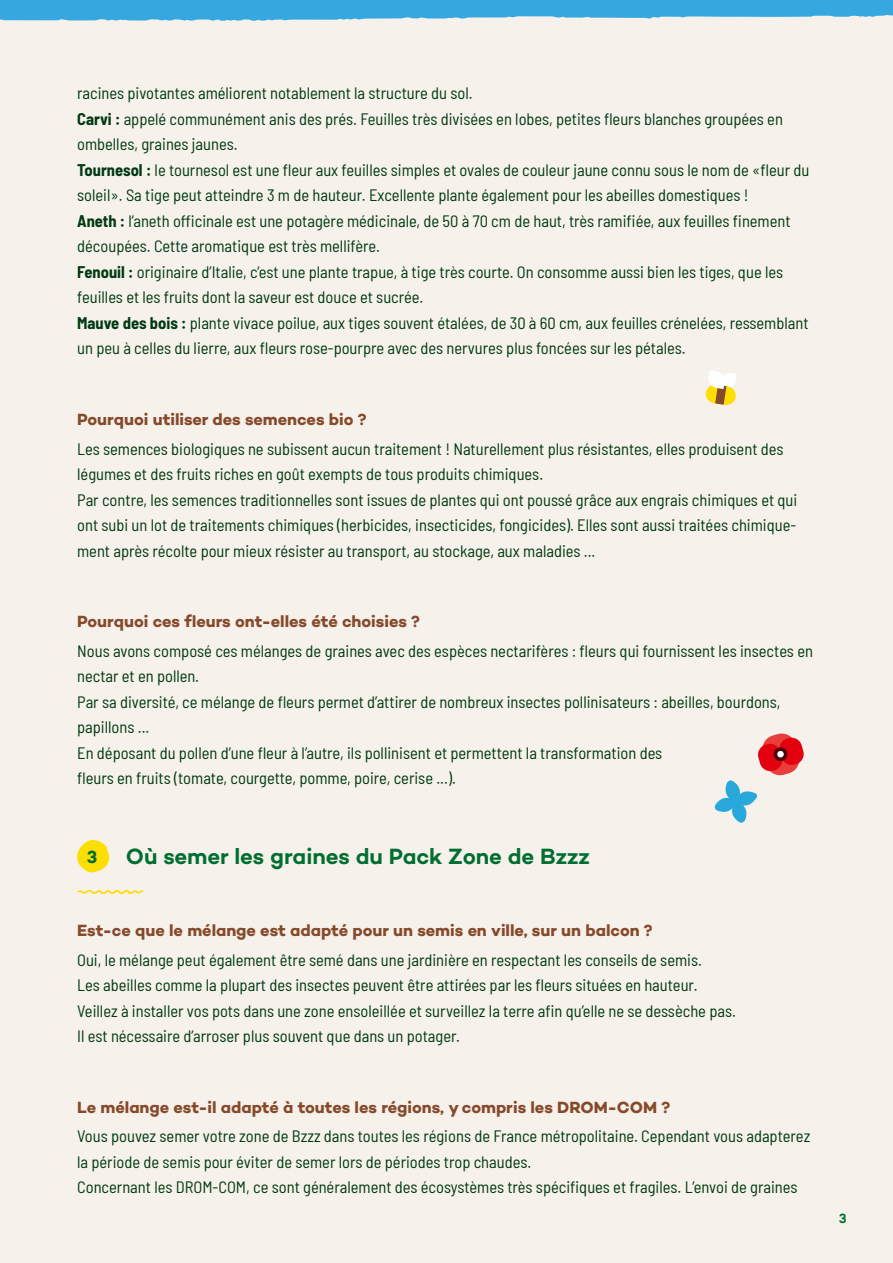
<style>
.page{position:relative;width:893px;height:1263px;background:#f7f1eb}
.page>*{position:absolute;margin:0;border:0;box-sizing:border-box;transform-origin:0 0}
.t1{font:600 22.5px "Campton";letter-spacing:-.005em;color:#006e30}
.t2{font:700 18px "Campton";color:#006e30}
.t3{font:semi-condensed 16.5px/25.5px "Barlow";color:#003a12}
.t4{font:700 16.5px "Campton";letter-spacing:-.005em;color:#854a2b}
.t5{font:600 13.65px "Campton";color:#006e30}
.s1{font-weight:700}
</style>
<div class="page">
<svg style="left:77px;top:840px;width:32px;height:32px"></svg>
<svg style="left:77px;top:890px;width:67px;height:4px"></svg>
<svg style="left:0;top:0;width:893px;height:21px;background:#4eb1e1"></svg>
<svg style="left:705px;top:370px;width:32px;height:35px"></svg>
<svg style="left:715px;top:733px;width:89px;height:90px"></svg>
<p class="t3" style="left:77px;top:80px;width:734px">racines pivotantes améliorent notablement la structure du sol.<br><span class="s1">Carvi :</span> appelé communément anis des prés. Feuilles très divisées en lobes, petites fleurs blanches groupées en ombelles, graines jaunes.<br><span class="s1">Tournesol :</span> le tournesol est une fleur aux feuilles simples et ovales de couleur jaune connu sous le nom de «fleur du soleil». Sa tige peut atteindre 3 m de hauteur. Excellente plante également pour les abeilles domestiques !<br><span class="s1">Aneth :</span> l’aneth officinale est une potagère médicinale, de 50 à 70 cm de haut, très ramifiée, aux feuilles finement découpées. Cette aromatique est très mellifère.<br><span class="s1">Fenouil :</span> originaire d’Italie, c’est une plante trapue, à tige très courte. On consomme aussi bien les tiges, que les feuilles et les fruits dont la saveur est douce et sucrée.<br><span class="s1">Mauve des bois :</span> plante vivace poilue, aux tiges souvent étalées, de 30 à 60 cm, aux feuilles crénelées, ressemblant un peu à celles du lierre, aux fleurs rose-pourpre avec des nervures plus foncées sur les pétales.</p>
<p class="t4" style="left:77px;top:409px;width:291px">Pourquoi utiliser des semences bio ?</p>
<p class="t3" style="left:77px;top:435px;width:722px">Les semences biologiques ne subissent aucun traitement ! Naturellement plus résistantes, elles produisent des légumes et des fruits riches en goût exempts de tous produits chimiques.<br>Par contre, les semences traditionnelles sont issues de plantes qui ont poussé grâce aux engrais chimiques et qui ont subi un lot de traitements chimiques (herbicides, insecticides, fongicides). Elles sont aussi traitées chimique&shy;ment après récolte pour mieux résister au transport, au stockage, aux maladies ...</p>
<p class="t4" style="left:77px;top:611px;width:344px">Pourquoi ces fleurs ont-elles été choisies ?</p>
<p class="t3" style="left:77px;top:637px;width:737px">Nous avons composé ces mélanges de graines avec des espèces nectarifères : fleurs qui fournissent les insectes en nectar et en pollen.<br>Par sa diversité, ce mélange de fleurs permet d’attirer de nombreux insectes pollinisateurs : abeilles, bourdons, papillons ...<br>En déposant du pollen d’une fleur à l’autre, ils pollinisent et permettent la transformation des<br>fleurs en fruits (tomate, courgette, pomme, poire, cerise ...).</p>
<p class="t2" style="left:87px;top:846px;width:12px">3</p>
<h1 class="t1" style="left:126px;top:842px;width:465px">Où semer les graines du Pack Zone de Bzzz</h1>
<p class="t4" style="left:77px;top:920px;width:577px">Est-ce que le mélange est adapté pour un semis en ville, sur un balcon ?</p>
<p class="t3" style="left:77px;top:946px;width:660px">Oui, le mélange peut également être semé dans une jardinière en respectant les conseils de semis.<br>Les abeilles comme la plupart des insectes peuvent être attirées par les fleurs situées en hauteur.<br>Veillez à installer vos pots dans une zone ensoleillée et surveillez la terre afin qu’elle ne se dessèche pas.<br>Il est nécessaire d’arroser plus souvent que dans un potager.</p>
<p class="t4" style="left:77px;top:1096px;width:595px">Le mélange est-il adapté à toutes les régions, y compris les DROM-COM ?</p>
<p class="t3" style="left:77px;top:1122px;width:735px">Vous pouvez semer votre zone de Bzzz dans toutes les régions de France métropolitaine. Cependant vous adapterez la période de semis pour éviter de semer lors de périodes trop chaudes.<br>Concernant les DROM-COM, ce sont généralement des écosystèmes très spécifiques et fragiles. L’envoi de graines</p>
<p class="t5" style="left:839px;top:1209px;width:9px">3</p>
</div>
